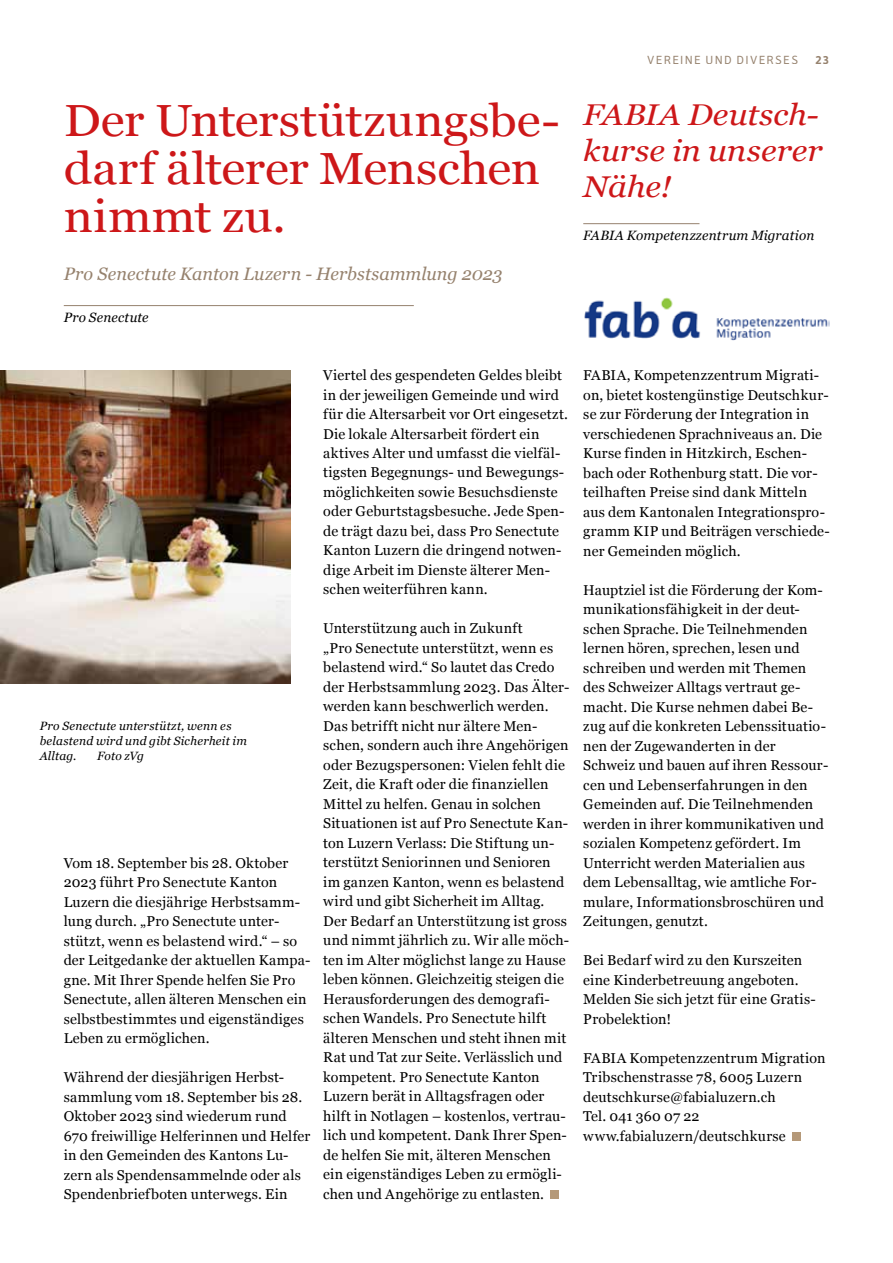
<style>
.page{position:relative;width:893px;height:1263px;background:#fff}
.page>*{position:absolute;margin:0;border:0;box-sizing:border-box;transform-origin:0 0}
.t1{font:45px/48px "Georgia";letter-spacing:-.005em;color:#cd1719;scale:1.1 1}
.t2{font:italic 30px/36px "Georgia";color:#cd1719;scale:1.1 1}
.t3{font:italic 18px "Georgia";color:#96826e}
.t4{font:14.25px/19.5px "Georgia";letter-spacing:.015em;color:#000}
.t5{font:italic 13.5px "Georgia";letter-spacing:.01em;color:#000}
.t6{font:italic 12px/15px "Georgia";letter-spacing:.02em;color:#000}
.t7{font:12px "Secca Std Demo";letter-spacing:.11em;color:#96826e}
.t8{font:700 12px "Secca Std Demo";color:#96826e}
</style>
<div class="page">
<div style="left:550px;top:1191px;width:9px;height:8px;background:#b59979"></div>
<hr style="left:64px;top:305px;width:350px;height:1px;background:#96826e">
<img style="left:0;top:371px;width:291px;height:312px">
<div style="left:792px;top:1132px;width:9px;height:9px;background:#b59979"></div>
<hr style="left:583px;top:223px;width:116px;height:1px;background:#96826e">
<img style="left:584px;top:297px;width:246px;height:43px">
<h1 class="t1" style="left:64px;top:95px;width:452px">Der Unterstützungsbe&shy;darf älterer Menschen nimmt zu.</h1>
<p class="t3" style="left:64px;top:261px;width:440px">Pro Senectute Kanton Luzern - Herbstsammlung 2023</p>
<p class="t5" style="left:64px;top:307px;width:86px">Pro Senectute</p>
<p class="t7" style="left:647px;top:53px;width:152px">VEREINE UND DIVERSES</p>
<p class="t8" style="left:815px;top:53px;width:15px">23</p>
<h2 class="t2" style="left:583px;top:95px;width:219px">FABIA Deutsch&shy;kurse in unserer<br>Nähe!</h2>
<p class="t5" style="left:583px;top:225px;width:233px">FABIA Kompetenzzentrum Migration</p>
<p class="t6" style="left:40px;top:718px;width:209px">Pro Senectute unterstützt, wenn es belastend wird und gibt Sicherheit im<br>Alltag.</p>
<p class="t6" style="left:97px;top:748px;width:48px">Foto zVg</p>
<p class="t4" style="left:64px;top:852px;width:248px">Vom 18. September bis 28. Oktober 2023 führt Pro Senectute Kanton Luzern die diesjährige Herbstsamm&shy;lung durch. „Pro Senectute unter&shy;stützt, wenn es belastend wird.“ – so der Leitgedanke der aktuellen Kampa&shy;gne. Mit Ihrer Spende helfen Sie Pro Senectute, allen älteren Menschen ein selbstbestimmtes und eigenständiges Leben zu ermöglichen.</p>
<p class="t4" style="left:64px;top:1067px;width:248px">Während der diesjährigen Herbst&shy;sammlung vom 18. September bis 28.<br>Oktober 2023 sind wiederum rund 670 freiwillige Helferinnen und Helfer in den Gemeinden des Kantons Lu&shy;zern als Spendensammelnde oder als Spendenbriefboten unterwegs. Ein</p>
<p class="t4" style="left:323px;top:365px;width:246px">Viertel des gespendeten Geldes bleibt in der jeweiligen Gemeinde und wird für die Altersarbeit vor Ort eingesetzt.<br>Die lokale Altersarbeit fördert ein aktives Alter und umfasst die vielfäl&shy;tigsten Begegnungs- und Bewegungs&shy;möglichkeiten sowie Besuchsdienste oder Geburtstagsbesuche. Jede Spen&shy;de trägt dazu bei, dass Pro Senectute Kanton Luzern die dringend notwen&shy;dige Arbeit im Dienste älterer Men&shy;schen weiterführen kann.</p>
<p class="t4" style="left:323px;top:618px;width:248px">Unterstützung auch in Zukunft<br>„Pro Senectute unterstützt, wenn es belastend wird.“ So lautet das Credo der Herbstsammlung 2023. Das Älter&shy;werden kann beschwerlich werden.<br>Das betrifft nicht nur ältere Men&shy;schen, sondern auch ihre Angehörigen oder Bezugspersonen: Vielen fehlt die Zeit, die Kraft oder die finanziellen Mittel zu helfen. Genau in solchen Situationen ist auf Pro Senectute Kan&shy;ton Luzern Verlass: Die Stiftung un&shy;terstützt Seniorinnen und Senioren im ganzen Kanton, wenn es belastend wird und gibt Sicherheit im Alltag.<br>Der Bedarf an Unterstützung ist gross und nimmt jährlich zu. Wir alle möch&shy;ten im Alter möglichst lange zu Hause leben können. Gleichzeitig steigen die Herausforderungen des demografi&shy;schen Wandels. Pro Senectute hilft älteren Menschen und steht ihnen mit Rat und Tat zur Seite. Verlässlich und kompetent. Pro Senectute Kanton Luzern berät in Alltagsfragen oder hilft in Notlagen – kostenlos, vertrau&shy;lich und kompetent. Dank Ihrer Spen&shy;de helfen Sie mit, älteren Menschen ein eigenständiges Leben zu ermögli&shy;chen und Angehörige zu entlasten.</p>
<p class="t4" style="left:583px;top:365px;width:248px">FABIA, Kompetenzzentrum Migrati&shy;on, bietet kostengünstige Deutschkur&shy;se zur Förderung der Integration in verschiedenen Sprachniveaus an. Die Kurse finden in Hitzkirch, Eschen&shy;bach oder Rothenburg statt. Die vor&shy;teilhaften Preise sind dank Mitteln aus dem Kantonalen Integrationspro&shy;gramm KIP und Beiträgen verschiede&shy;ner Gemeinden möglich.</p>
<p class="t4" style="left:583px;top:579px;width:247px">Hauptziel ist die Förderung der Kom&shy;munikationsfähigkeit in der deut&shy;schen Sprache. Die Teilnehmenden lernen hören, sprechen, lesen und schreiben und werden mit Themen des Schweizer Alltags vertraut ge&shy;macht. Die Kurse nehmen dabei Be&shy;zug auf die konkreten Lebenssituatio&shy;nen der Zugewanderten in der Schweiz und bauen auf ihren Ressour&shy;cen und Lebenserfahrungen in den Gemeinden auf. Die Teilnehmenden werden in ihrer kommunikativen und sozialen Kompetenz gefördert. Im Unterricht werden Materialien aus dem Lebensalltag, wie amtliche For&shy;mulare, Informationsbroschüren und Zeitungen, genutzt.</p>
<p class="t4" style="left:583px;top:950px;width:234px">Bei Bedarf wird zu den Kurszeiten eine Kinderbetreuung angeboten.<br>Melden Sie sich jetzt für eine Gratis-<br>Probelektion!</p>
<p class="t4" style="left:583px;top:1047px;width:244px">FABIA Kompetenzzentrum Migration<br>Tribschenstrasse 78, 6005 Luzern deutschkurse@fabialuzern.ch<br>Tel. 041 360 07 22 www.fabialuzern/deutschkurse</p>
</div>
